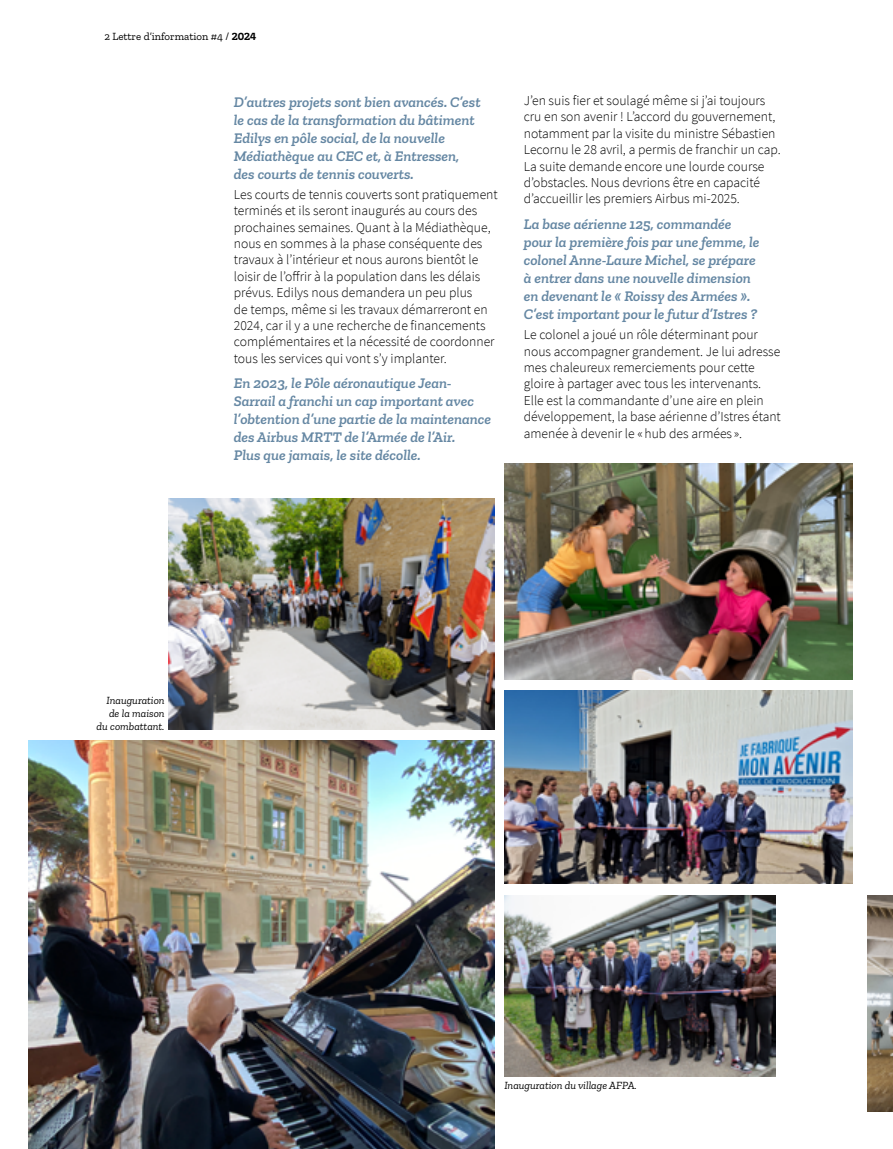
<style>
.page{position:relative;width:893px;height:1149px;background:#fff}
.page>*{position:absolute;margin:0;border:0;box-sizing:border-box;transform-origin:0 0}
.t1{font:italic 600 15px/18px "Zilla Slab";color:#6587a3}
.t2{font:300 13.65px/16.4px "Source Sans Pro";color:#000}
.t3{font:italic 10.95px/13px "Zilla Slab";color:#000;text-align:right}
.t4{font:10.95px "Zilla Slab";color:#000}
.s1{font-weight:700}
</style>
<div class="page">
<img style="left:868px;top:895px;width:25px;height:215px">
<img style="left:504px;top:895px;width:271px;height:180px">
<img style="left:29px;top:740px;width:465px;height:408px">
<img style="left:504px;top:690px;width:348px;height:193px">
<img style="left:504px;top:463px;width:348px;height:216px">
<img style="left:169px;top:498px;width:325px;height:231px">
<p class="t4" style="left:104px;top:30px;width:154px">2 Lettre d’information #4 / <span class="s1">2024</span></p>
<p class="t1" style="left:234px;top:93px;width:248px">D’autres projets sont bien avancés. C’est le cas de la transformation du bâtiment Edilys en pôle social, de la nouvelle Médiathèque au CEC et, à Entressen, des courts de tennis couverts.</p>
<p class="t2" style="left:234px;top:186px;width:265px">Les courts de tennis couverts sont pratiquement terminés et ils seront inaugurés au cours des prochaines semaines. Quant à la Médiathèque, nous en sommes à la phase conséquente des travaux à l’intérieur et nous aurons bientôt le loisir de l’offrir à la population dans les délais prévus. Edilys nous demandera un peu plus<br>de temps, même si les travaux démarreront en 2024, car il y a une recherche de financements complémentaires et la nécessité de coordonner tous les services qui vont s’y implanter.</p>
<p class="t1" style="left:234px;top:374px;width:259px">En 2023, le Pôle aéronautique Jean-Sarrail a franchi un cap important avec l’obtention d’une partie de la maintenance des Airbus MRTT de l’Armée de l’Air.<br>Plus que jamais, le site décolle.</p>
<p class="t2" style="left:524px;top:92px;width:258px">J’en suis fier et soulagé même si j’ai toujours cru en son avenir ! L’accord du gouvernement, notamment par la visite du ministre Sébastien Lecornu le 28 avril, a permis de franchir un cap.<br>La suite demande encore une lourde course d’obstacles. Nous devrions être en capacité d’accueillir les premiers Airbus mi-2025.</p>
<p class="t1" style="left:524px;top:215px;width:237px">La base aérienne 125, commandée pour la première fois par une femme, le colonel Anne-Laure Michel, se prépare à entrer dans une nouvelle dimension en devenant le « Roissy des Armées ».<br>C’est important pour le futur d’Istres ?</p>
<p class="t2" style="left:524px;top:326px;width:259px">Le colonel a joué un rôle déterminant pour nous accompagner grandement. Je lui adresse mes chaleureux remerciements pour cette gloire à partager avec tous les intervenants.<br>Elle est la commandante d’une aire en plein développement, la base aérienne d’Istres étant amenée à devenir le «hub des armées ».</p>
<p class="t3" style="left:97px;top:693px;width:70px">Inauguration de la maison du combattant.</p>
<p class="t3" style="left:504px;top:1078px;width:134px">Inauguration du village AFPA.</p>
</div>
